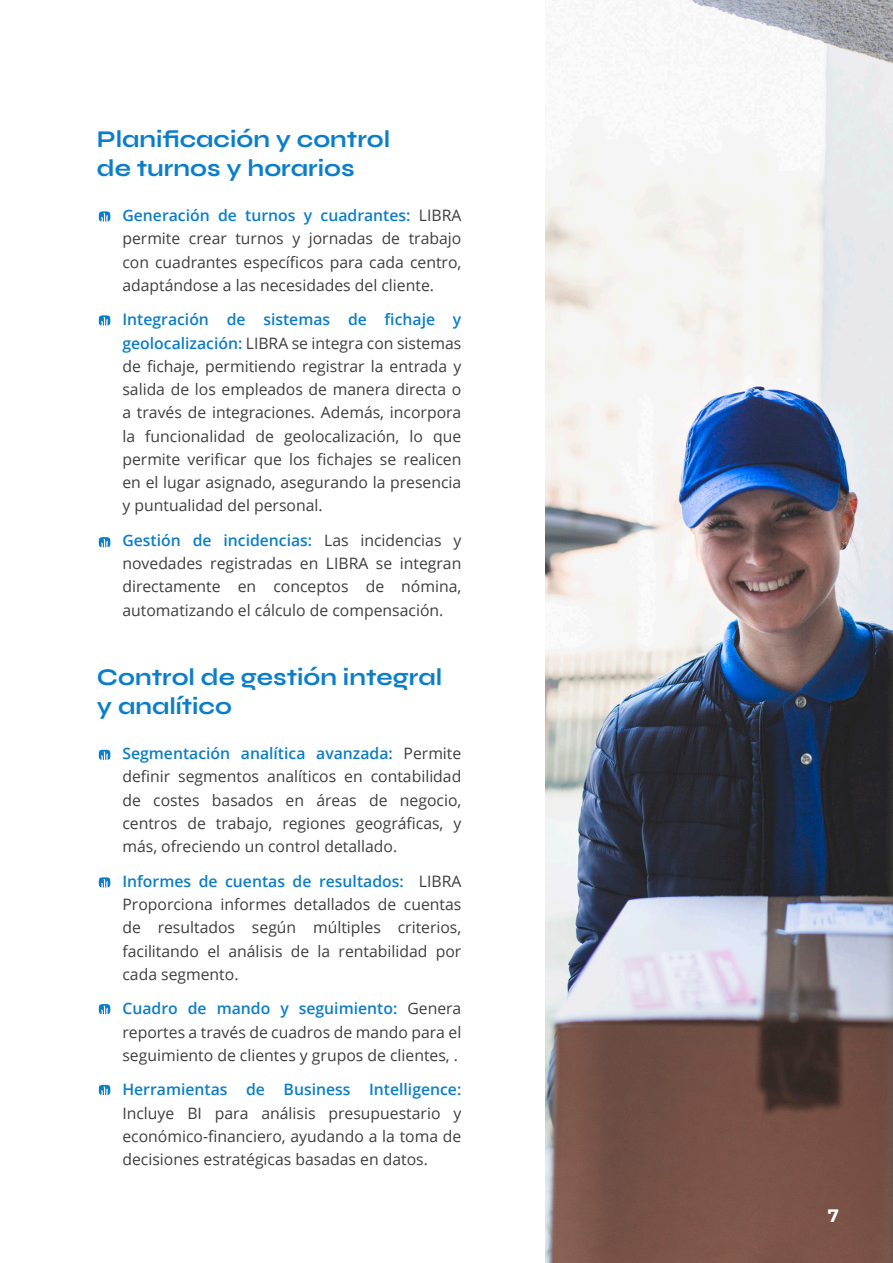
<style>
.page{position:relative;width:893px;height:1263px;background:#fff}
.page>*{position:absolute;margin:0;border:0;box-sizing:border-box;transform-origin:0 0}
.t1{font:24px/28.8px "Syne";color:#0a7eca}
.t2{font:700 18px "Montserrat";color:#fff}
.t3{font:15.75px/23.2px "Open Sans";color:#3e3e3f;text-align:justify}
.s1{font-weight:600;color:#0a7eca}
</style>
<div class="page">
<img style="left:545px;top:0;width:348px;height:1263px">
<svg style="left:99px;top:211px;width:11px;height:11px"></svg>
<svg style="left:99px;top:315px;width:11px;height:10px"></svg>
<svg style="left:99px;top:537px;width:11px;height:10px"></svg>
<svg style="left:99px;top:750px;width:11px;height:10px"></svg>
<svg style="left:99px;top:877px;width:11px;height:10px"></svg>
<svg style="left:99px;top:1004px;width:11px;height:10px"></svg>
<svg style="left:99px;top:1085px;width:11px;height:10px"></svg>
<p class="t1" style="left:97px;top:125px;width:295px">Planificación y control</p>
<p class="t1" style="left:97px;top:153px;width:259px">de turnos y horarios</p>
<p class="t3" style="left:122px;top:203px;width:340px"><span class="s1">Generación de turnos y cuadrantes:</span> LIBRA permite crear turnos y jornadas de trabajo con cuadrantes específicos para cada centro, adaptándose a las necesidades del cliente.</p>
<p class="t3" style="left:122px;top:308px;width:340px"><span class="s1">Integración de sistemas de fichaje y geolocalización:</span> LIBRA se integra con sistemas de fichaje, permitiendo registrar la entrada y salida de los empleados de manera directa o a través de integraciones. Además, incorpora la funcionalidad de geolocalización, lo que permite verificar que los fichajes se realicen en el lugar asignado, asegurando la presencia y puntualidad del personal.</p>
<p class="t3" style="left:122px;top:528px;width:340px"><span class="s1">Gestión de incidencias:</span> Las incidencias y novedades registradas en LIBRA se integran directamente en conceptos de nómina, automatizando el cálculo de compensación.</p>
<p class="t1" style="left:97px;top:663px;width:347px">Control de gestión integral y analítico</p>
<p class="t3" style="left:122px;top:741px;width:340px"><span class="s1">Segmentación analítica avanzada:</span> Permite definir segmentos analíticos en contabilidad de costes basados en áreas de negocio, centros de trabajo, regiones geográficas, y más, ofreciendo un control detallado.</p>
<p class="t3" style="left:122px;top:869px;width:340px"><span class="s1">Informes de cuentas de resultados:</span> LIBRA Proporciona informes detallados de cuentas de resultados según múltiples criterios, facilitando el análisis de la rentabilidad por cada segmento.</p>
<p class="t3" style="left:122px;top:996px;width:340px"><span class="s1">Cuadro de mando y seguimiento:</span> Genera reportes a través de cuadros de mando para el seguimiento de clientes y grupos de clientes, .</p>
<p class="t3" style="left:122px;top:1077px;width:340px"><span class="s1">Herramientas de Business Intelligence:<br></span>Incluye BI para análisis presupuestario y económico-financiero, ayudando a la toma de decisiones estratégicas basadas en datos.</p>
<p class="t2" style="left:828px;top:1202px;width:13px">7</p>
</div>
